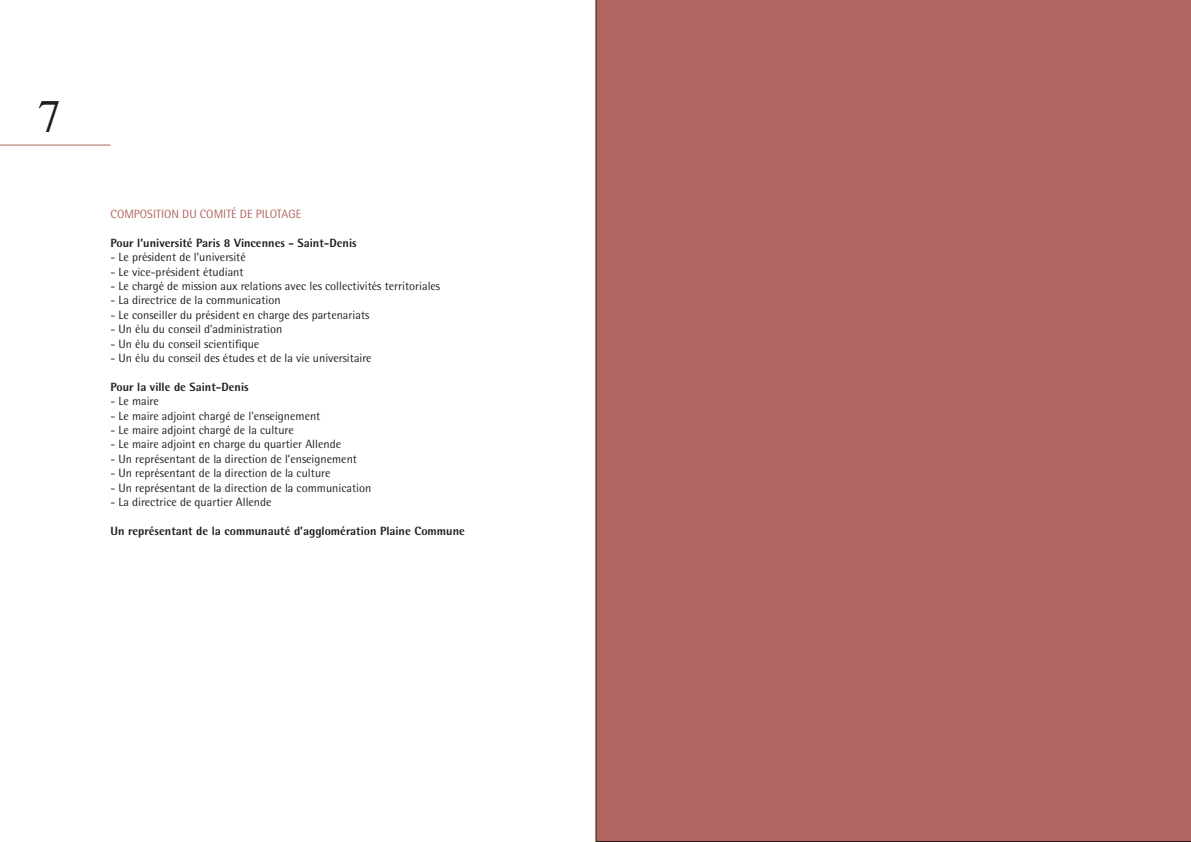
<style>
.page{position:relative;width:1191px;height:842px;background:#fff}
.page>*{position:absolute;margin:0;border:0;box-sizing:border-box;transform-origin:0 0}
.t1{font:46px "Times";color:#231f20}
.t2{font:12px "Rotis Semi Sans";color:#231f20}
.t3{font:800 12px "Rotis Semi Sans";color:#231f20}
.t4{font:12px "Rotis Semi Sans";color:#b26560}
</style>
<div class="page">
<div style="left:595px;top:0;width:596px;height:842px;background:#b26560"></div>
<hr style="left:0;top:145px;width:111px;height:1px;background:#b26560">
<h1 class="t1" style="left:38px;top:74px;width:24px">7</h1>
<p class="t4" style="left:111px;top:207px;width:8px">Compos</p>
<p class="t4" style="left:153px;top:207px;width:150px">ition du com ité de pilotage</p>
<p class="t3" style="left:111px;top:235px;width:247px">Pour l’université Paris 8 Vincennes - Saint-Denis</p>
<p class="t2" style="left:111px;top:250px;width:137px">- Le président de l’université</p>
<p class="t2" style="left:111px;top:264px;width:134px">- Le vice-président étudiant</p>
<p class="t2" style="left:111px;top:279px;width:331px">- Le chargé de mission aux relations avec les collectivités territoriales</p>
<p class="t2" style="left:111px;top:293px;width:172px">- La directrice de la communication</p>
<p class="t2" style="left:111px;top:308px;width:260px">- Le conseiller du président en charge des partenariats</p>
<p class="t2" style="left:111px;top:322px;width:173px">- Un élu du conseil d’administration</p>
<p class="t2" style="left:111px;top:336px;width:150px">- Un élu du conseil scientifique</p>
<p class="t2" style="left:111px;top:351px;width:262px">- Un élu du conseil des études et de la vie universitaire</p>
<p class="t3" style="left:111px;top:379px;width:139px">Pour la ville de Saint-Denis</p>
<p class="t2" style="left:111px;top:394px;width:50px">- Le maire</p>
<p class="t2" style="left:111px;top:408px;width:211px">- Le maire adjoint chargé de l’enseignement</p>
<p class="t2" style="left:111px;top:423px;width:185px">- Le maire adjoint chargé de la culture</p>
<p class="t2" style="left:111px;top:437px;width:232px">- Le maire adjoint en charge du quartier Allende</p>
<p class="t2" style="left:111px;top:452px;width:248px">- Un représentant de la direction de l’enseignement</p>
<p class="t2" style="left:111px;top:466px;width:221px">- Un représentant de la direction de la culture</p>
<p class="t2" style="left:111px;top:480px;width:262px">- Un représentant de la direction de la communication</p>
<p class="t2" style="left:111px;top:495px;width:162px">- La directrice de quartier Allende</p>
<p class="t3" style="left:111px;top:523px;width:356px">Un représentant de la communauté d’agglomération Plaine Commune</p>
</div>
